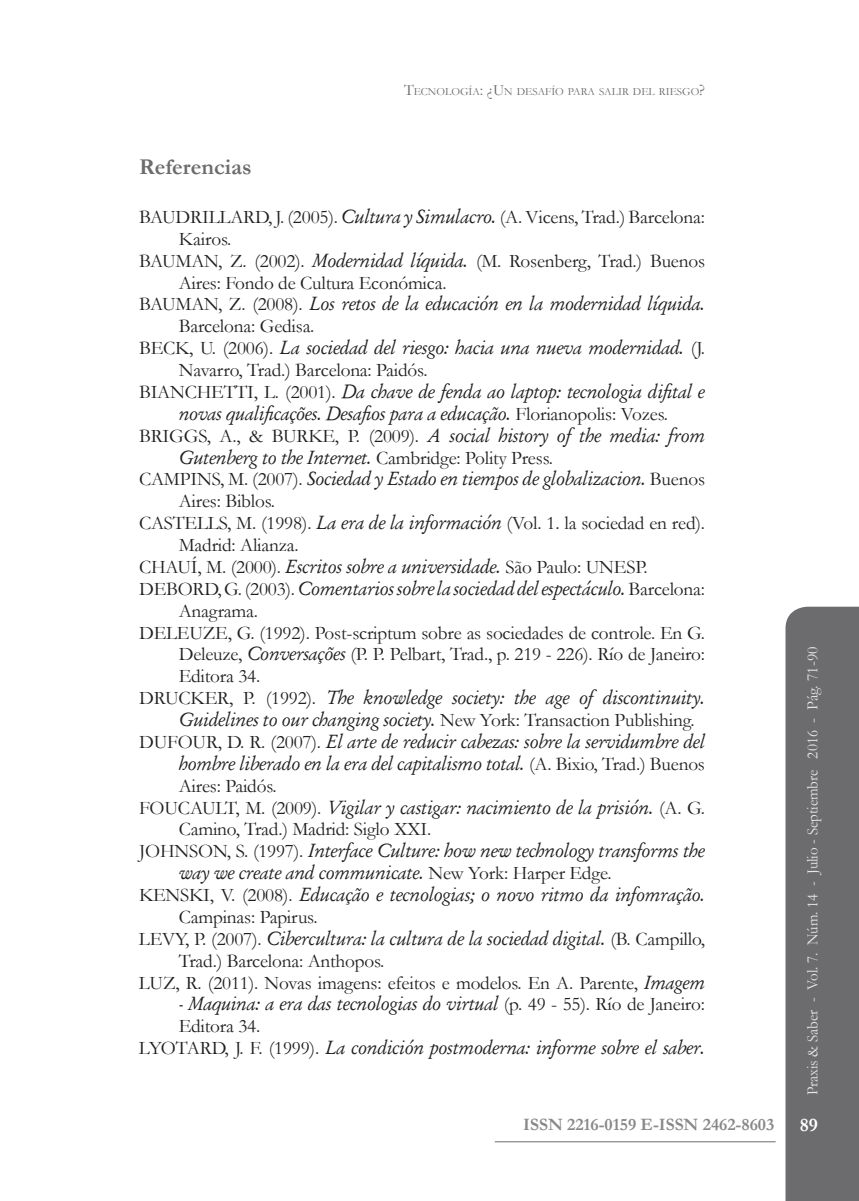
<style>
.page{position:relative;width:859px;height:1201px;background:#fff}
.page>*{position:absolute;margin:0;border:0;box-sizing:border-box;transform-origin:0 0}
.t1{font:700 22.75px "Garamond";color:#6c6c6e}
.t2{font:italic 19.25px "Garamond";letter-spacing:-.01em;color:#231f20}
.t3{font:19.25px "Garamond";letter-spacing:-.01em;color:#231f20}
.t4{font:700 19.25px "Garamond";color:#fff}
.t5{font:700 17.5px "Garamond";color:#888}
.t6{font:15.75px "Garamond";color:#e6e7e9;scale:.95 1}
.t7{font:11.03px "Garamond";color:#6c6c6e}
.s1{font-size:15.75px}
.s2{font-style:italic}
.s3{font-style:normal}
</style>
<div class="page">
<div style="left:785px;top:606px;width:73px;height:594px;background:#6c6c6e"></div>
<hr style="left:494px;top:1141px;width:281px;height:1px;background:#6c6c6e">
<p class="t7" style="left:404px;top:84px;width:302px"><span class="s1">T</span>ECNOLOGÍA<span class="s1">: ¿U</span>N DESAFÍO PARA SALIR DEL RIESGO<span class="s1">?</span></p>
<p class="t1" style="left:139px;top:151px;width:114px">Referencias</p>
<p class="t3" style="left:139px;top:204px;width:567px">BAUDRILLARD, J. (2005). <span class="s2">Cultura y Simulacro.</span> (A. Vicens, Trad.) Barcelona:</p>
<p class="t3" style="left:179px;top:226px;width:54px">Kairos.</p>
<p class="t3" style="left:139px;top:248px;width:567px">BAUMAN, Z. (2002). <span class="s2">Modernidad líquida.</span> (M. Rosenberg, Trad.) Buenos</p>
<p class="t3" style="left:179px;top:269px;width:269px">Aires: Fondo de Cultura Económica.</p>
<p class="t2" style="left:139px;top:292px;width:567px"><span class="s3">BAUMAN, Z. (2008).</span> Los retos de la educación en la modernidad líquida.</p>
<p class="t3" style="left:179px;top:313px;width:137px">Barcelona: Gedisa.</p>
<p class="t2" style="left:139px;top:335px;width:567px"><span class="s3">BECK, U. (2006).</span> La sociedad del riesgo: hacia una nueva modernidad. <span class="s3">(J.</span></p>
<p class="t3" style="left:179px;top:357px;width:250px">Navarro, Trad.) Barcelona: Paidós.</p>
<p class="t2" style="left:139px;top:379px;width:567px"><span class="s3">BIANCHETTI, L. (2001).</span> Da chave de fenda ao laptop: tecnologia difital e</p>
<p class="t2" style="left:179px;top:401px;width:490px">novas qualificações. Desafios para a educação. <span class="s3">Florianopolis: Vozes.</span></p>
<p class="t2" style="left:139px;top:423px;width:567px"><span class="s3">BRIGGS, A., &amp; BURKE, P. (2009).</span> A social history of the media: from</p>
<p class="t2" style="left:179px;top:445px;width:375px">Gutenberg to the Internet. <span class="s3">Cambridge: Polity Press.</span></p>
<p class="t2" style="left:139px;top:467px;width:567px"><span class="s3">CAMPINS, M. (2007).</span> Sociedad y Estado en tiempos de globalizacion. <span class="s3">Buenos</span></p>
<p class="t3" style="left:179px;top:488px;width:98px">Aires: Biblos.</p>
<p class="t3" style="left:139px;top:510px;width:567px">CASTELLS, M. (1998). <span class="s2">La era de la información</span> (Vol. 1. la sociedad en red).</p>
<p class="t3" style="left:179px;top:532px;width:121px">Madrid: Alianza.</p>
<p class="t3" style="left:139px;top:554px;width:510px">CHAUÍ, M. (2000). <span class="s2">Escritos sobre a universidade.</span> São Paulo: UNESP.</p>
<p class="t2" style="left:139px;top:576px;width:567px"><span class="s3">DEBORD, G. (2003).</span> Comentarios sobre la sociedad del espectáculo. <span class="s3">Barcelona:</span></p>
<p class="t3" style="left:179px;top:597px;width:81px">Anagrama.</p>
<p class="t3" style="left:139px;top:619px;width:567px">DELEUZE, G. (1992). Post-scriptum sobre as sociedades de controle. En G.</p>
<p class="t3" style="left:179px;top:641px;width:527px">Deleuze, <span class="s2">Conversações</span> (P. P. Pelbart, Trad., p. 219 - 226). Río de Janeiro:</p>
<p class="t3" style="left:179px;top:663px;width:83px">Editora 34.</p>
<p class="t2" style="left:139px;top:685px;width:567px"><span class="s3">DRUCKER, P. (1992).</span> The knowledge society: the age of discontinuity.</p>
<p class="t2" style="left:179px;top:707px;width:517px">Guidelines to our changing society. <span class="s3">New York: Transaction Publishing.</span></p>
<p class="t2" style="left:139px;top:729px;width:567px"><span class="s3">DUFOUR, D. R. (2007).</span> El arte de reducir cabezas: sobre la servidumbre del</p>
<p class="t2" style="left:179px;top:751px;width:527px">hombre liberado en la era del capitalismo total. <span class="s3">(A. Bixio, Trad.) Buenos</span></p>
<p class="t3" style="left:179px;top:772px;width:99px">Aires: Paidós.</p>
<p class="t2" style="left:139px;top:795px;width:567px"><span class="s3">FOUCAULT, M. (2009).</span> Vigilar y castigar: nacimiento de la prisión. <span class="s3">(A. G.</span></p>
<p class="t3" style="left:179px;top:816px;width:254px">Camino, Trad.) Madrid: Siglo XXI.</p>
<p class="t2" style="left:139px;top:838px;width:567px"><span class="s3">JOHNSON, S. (1997).</span> Interface Culture: how new technology transforms the</p>
<p class="t2" style="left:179px;top:860px;width:434px">way we create and communicate. <span class="s3">New York: Harper Edge.</span></p>
<p class="t2" style="left:139px;top:882px;width:567px"><span class="s3">KENSKI, V. (2008).</span> Educação e tecnologias; o novo ritmo da infomração.</p>
<p class="t3" style="left:179px;top:904px;width:140px">Campinas: Papirus.</p>
<p class="t2" style="left:139px;top:926px;width:567px"><span class="s3">LEVY, P. (2007).</span> Cibercultura: la cultura de la sociedad digital. <span class="s3">(B. Campillo,</span></p>
<p class="t3" style="left:179px;top:947px;width:207px">Trad.) Barcelona: Anthopos.</p>
<p class="t3" style="left:139px;top:969px;width:567px">LUZ, R. (2011). Novas imagens: efeitos e modelos. En A. Parente, <span class="s2">Imagem</span></p>
<p class="t2" style="left:179px;top:991px;width:527px">- Maquina: a era das tecnologias do virtual <span class="s3">(p. 49 - 55). Río de Janeiro:</span></p>
<p class="t3" style="left:179px;top:1013px;width:83px">Editora 34.</p>
<p class="t2" style="left:139px;top:1035px;width:567px"><span class="s3">LYOTARD, J. F. (1999).</span> La condición postmoderna: informe sobre el saber.</p>
<p class="t5" style="left:523px;top:1112px;width:252px">ISSN 2216-0159 E-ISSN 2462-8603</p>
<p class="t6" style="left:801px;top:1095px;width:474px;rotate:-90deg">Praxis &amp; Saber - Vol. 7. Núm. 14 - Julio - Septiembre 2016 - Pág. 71-90</p>
<p class="t4" style="left:799px;top:1112px;width:20px">89</p>
</div>
